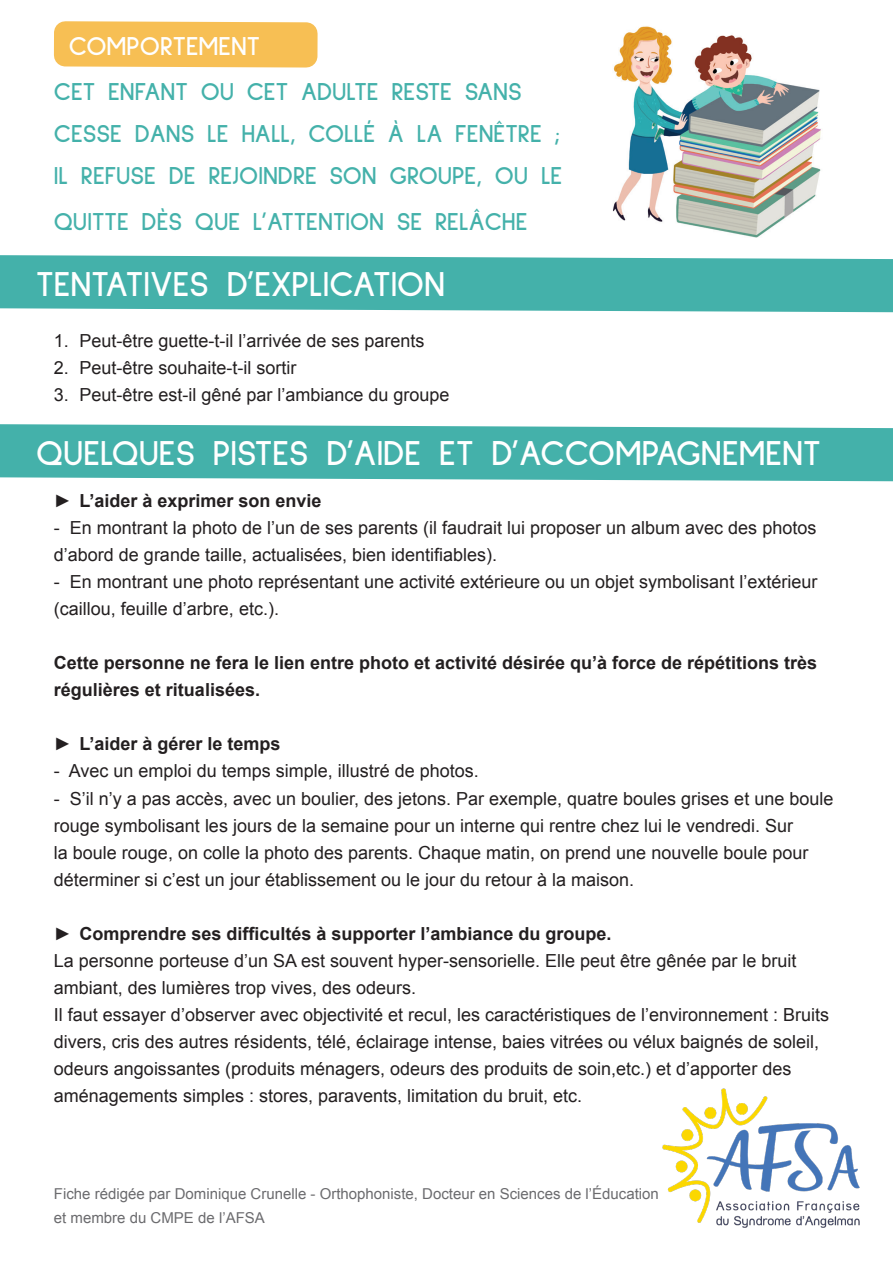
<style>
.page{position:relative;width:893px;height:1263px;background:#fff}
.page>*{position:absolute;margin:0;border:0;box-sizing:border-box;transform-origin:0 0}
.t1{font:700 36px "Sulphur Point";color:#fff}
.t2{font:700 27px "Sulphur Point";color:#fff}
.t3{font:700 25.5px/42px "Sulphur Point";color:#44b1aa}
.t4{font:18px/27px "Arial";color:#231f20}
.t5{font:700 18px/27px "Arial";color:#231f20}
.t6{font:15px/24px "Arial";color:#6b6b6e}
.s1{font-weight:400}
</style>
<div class="page">
<img style="left:662px;top:1088px;width:198px;height:140px">
<img style="left:613px;top:26px;width:208px;height:212px">
<svg style="left:0;top:255px;width:893px;height:57px;fill:#44b1aa"></svg>
<svg style="left:0;top:424px;width:893px;height:57px;fill:#44b1aa"></svg>
<svg style="left:53px;top:21px;width:265px;height:47px"></svg>
<p class="t2" style="left:69px;top:31px;width:193px">COMPORTEMENT</p>
<p class="t3" style="left:54px;top:70px;width:510px">CET ENFANT OU CET ADULTE RESTE SANS<br>CESSE DANS LE HALL, COLLÉ À LA FENÊTRE ;<br>IL REFUSE DE REJOINDRE SON GROUPE, OU LE</p>
<p class="t3" style="left:54px;top:201px;width:475px">QUITTE DÈS QUE L’ATTENTION SE RELÂCHE</p>
<p class="t1" style="left:36px;top:264px;width:411px">TENTATIVES D’EXPLICATION</p>
<p class="t4" style="left:54px;top:327px;width:372px">1. Peut-être guette-t-il l’arrivée de ses parents</p>
<p class="t4" style="left:54px;top:354px;width:244px">2. Peut-être souhaite-t-il sortir</p>
<p class="t4" style="left:54px;top:381px;width:397px">3. Peut-être est-il gêné par l’ambiance du groupe</p>
<p class="t1" style="left:36px;top:433px;width:786px">QUELQUES PISTES D’AIDE ET D’ACCOMPAGNEMENT</p>
<p class="t5" style="left:54px;top:488px;width:269px"><span class="s1">►</span> L’aider à exprimer son envie</p>
<p class="t4" style="left:54px;top:515px;width:764px">- En montrant la photo de l’un de ses parents (il faudrait lui proposer un album avec des photos d’abord de grande taille, actualisées, bien identifiables).</p>
<p class="t4" style="left:54px;top:569px;width:765px">- En montrant une photo représentant une activité extérieure ou un objet symbolisant l’extérieur (caillou, feuille d’arbre, etc.).</p>
<p class="t5" style="left:54px;top:650px;width:765px">Cette personne ne fera le lien entre photo et activité désirée qu’à force de répétitions très régulières et ritualisées.</p>
<p class="t5" style="left:54px;top:731px;width:228px"><span class="s1">►</span> L’aider à gérer le temps</p>
<p class="t4" style="left:54px;top:758px;width:426px">- Avec un emploi du temps simple, illustré de photos.</p>
<p class="t4" style="left:54px;top:785px;width:781px">- S’il n’y a pas accès, avec un boulier, des jetons. Par exemple, quatre boules grises et une boule rouge symbolisant les jours de la semaine pour un interne qui rentre chez lui le vendredi. Sur<br>la boule rouge, on colle la photo des parents. Chaque matin, on prend une nouvelle boule pour déterminer si c’est un jour établissement ou le jour du retour à la maison.</p>
<p class="t5" style="left:54px;top:920px;width:559px"><span class="s1">►</span> Comprendre ses difficultés à supporter l’ambiance du groupe.</p>
<p class="t4" style="left:54px;top:947px;width:744px">La personne porteuse d’un SA est souvent hyper-sensorielle. Elle peut être gênée par le bruit ambiant, des lumières trop vives, des odeurs.</p>
<p class="t4" style="left:54px;top:1001px;width:777px">Il faut essayer d’observer avec objectivité et recul, les caractéristiques de l’environnement : Bruits divers, cris des autres résidents, télé, éclairage intense, baies vitrées ou vélux baignés de soleil, odeurs angoissantes (produits ménagers, odeurs des produits de soin,etc.) et d’apporter des aménagements simples : stores, paravents, limitation du bruit, etc.</p>
<p class="t6" style="left:54px;top:1182px;width:606px">Fiche rédigée par Dominique Crunelle - Orthophoniste, Docteur en Sciences de l’Éducation et membre du CMPE de l’AFSA</p>
</div>
